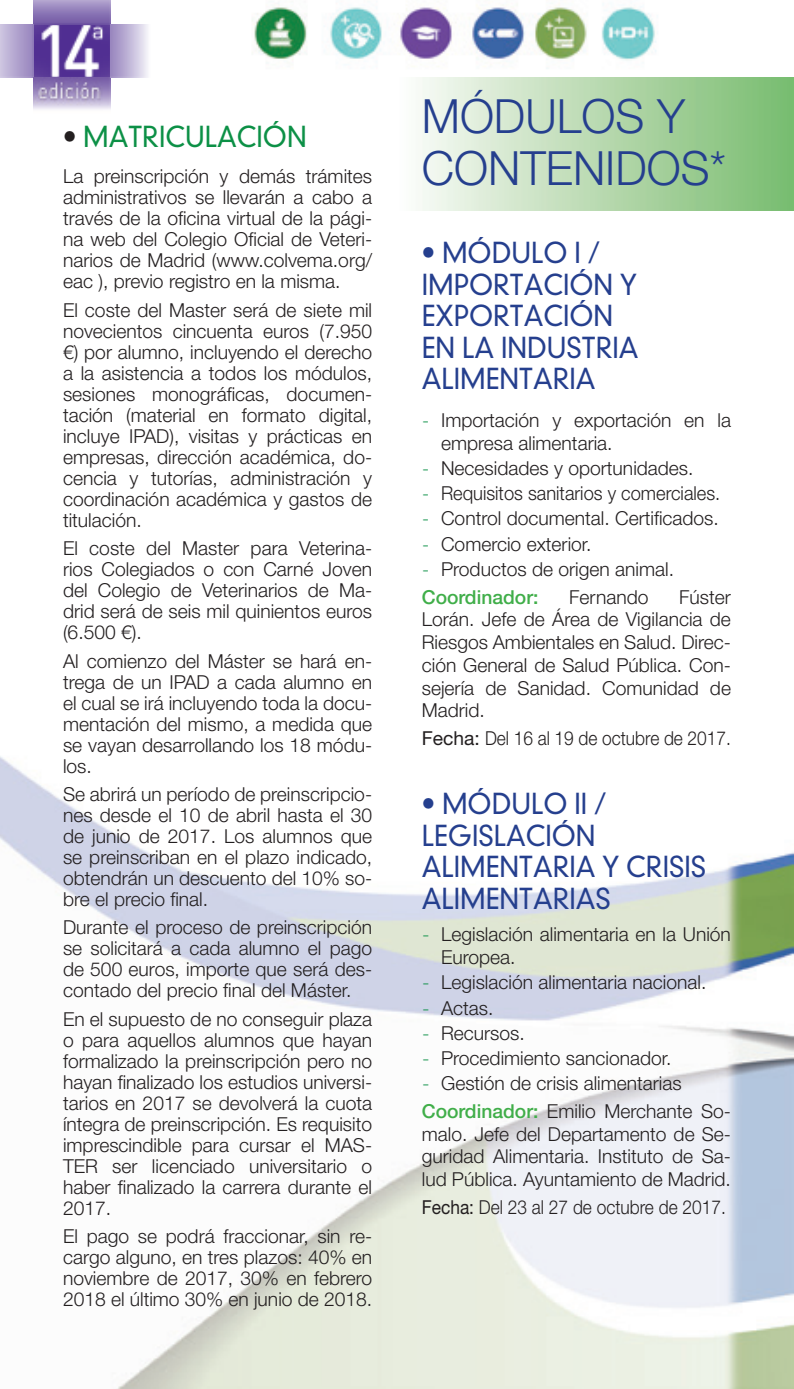
<style>
.page{position:relative;width:794px;height:1389px;background:#fff}
.page>*{position:absolute;margin:0;border:0;box-sizing:border-box;transform-origin:0 0}
.t1{font:300 47.25px/52.5px "Helvetica Neue LT Std";color:#253f8e}
.t2{font:300 28px/31.5px "DIN Neuzeit Grotesk";color:#253f8e;scale:.95 1}
.t3{font:300 28px "DIN Neuzeit Grotesk";color:#0c9046;scale:.95 1}
.t4{font:300 19.25px/21px "Helvetica Neue LT Std";color:#231f20;text-align:justify}
.t5{font:300 19.25px "Helvetica Neue LT Std";color:#231f20;scale:.9 1}
.t6{font:300 19.25px "Helvetica Neue LT Std";color:#231f20;scale:.95 1}
.s1{color:#231f20}
.s2{font-family:"DIN";color:#0c9046}
.s3{font-weight:500;color:#40ae49}
.s4{font-weight:400}
</style>
<div class="page">
<img style="left:0;top:0;width:794px;height:1389px">
<img style="left:33px;top:24px;width:77px;height:54px">
<div style="left:33px;top:0;width:77px;height:24px;background:linear-gradient(to bottom,#afa0cd,#735aa6)"></div>
<img style="left:0;top:24px;width:33px;height:54px">
<svg style="left:33px;top:78px;width:77px;height:40px"></svg>
<img style="left:110px;top:24px;width:70px;height:54px">
<img style="left:399px;top:78px;width:395px;height:132px">
<h2 class="t3" style="left:63px;top:120px;width:258px"><span class="s1">•</span> MATRICULACIÓN</h2>
<p class="t4" style="left:63px;top:166px;width:311px">La preinscripción y demás trámites administrativos se llevarán a cabo a través de la oficina virtual de la pági&shy;na web del Colegio Oficial de Veteri&shy;narios de Madrid (www.colvema.org/ eac ), previo registro en la misma.</p>
<p class="t4" style="left:63px;top:299px;width:311px">El coste del Master será de siete mil novecientos cincuenta euros (7.950 €) por alumno, incluyendo el derecho a la asistencia a todos los módulos, sesiones monográficas, documen&shy;tación (material en formato digital, incluye IPAD), visitas y prácticas en empresas, dirección académica, do&shy;cencia y tutorías, administración y coordinación académica y gastos de titulación.</p>
<p class="t4" style="left:63px;top:537px;width:311px">El coste del Master para Veterina&shy;rios Colegiados o con Carné Joven del Colegio de Veterinarios de Ma&shy;drid será de seis mil quinientos euros (6.500 €).</p>
<p class="t4" style="left:63px;top:650px;width:311px">Al comienzo del Máster se hará en&shy;trega de un IPAD a cada alumno en el cual se irá incluyendo toda la docu&shy;mentación del mismo, a medida que se vayan desarrollando los 18 módu&shy;los.</p>
<p class="t4" style="left:63px;top:783px;width:311px">Se abrirá un período de preinscripcio&shy;nes desde el 10 de abril hasta el 30 de junio de 2017. Los alumnos que se preinscriban en el plazo indicado, obtendrán un descuento del 10% so&shy;bre el precio final.</p>
<p class="t4" style="left:63px;top:917px;width:311px">Durante el proceso de preinscripción se solicitará a cada alumno el pago de 500 euros, importe que será des&shy;contado del precio final del Máster.</p>
<p class="t4" style="left:63px;top:1008px;width:311px">En el supuesto de no conseguir plaza o para aquellos alumnos que hayan formalizado la preinscripción pero no hayan finalizado los estudios universi&shy;tarios en 2017 se devolverá la cuota íntegra de preinscripción. Es requisito imprescindible para cursar el MAS-TER ser licenciado universitario o haber finalizado la carrera durante el 2017.</p>
<p class="t4" style="left:63px;top:1226px;width:311px">El pago se podrá fraccionar, sin re&shy;cargo alguno, en tres plazos: 40% en noviembre de 2017, 30% en febrero 2018 el último 30% en junio de 2018.</p>
<h1 class="t1" style="left:422px;top:89px;width:305px">MÓDULOS Y<br>CONTENIDOS*</h1>
<h2 class="t2" style="left:422px;top:238px;width:230px">• MÓDULO I /<br>IMPORTACIÓN Y<br>EXPORTACIÓN<br>EN LA INDUSTRIA<br>ALIMENTARIA</h2>
<p class="t4" style="left:441px;top:408px;width:291px;line-height:22.8px;text-indent:-19px"><span class="s2">-</span> Importación y exportación en la empresa alimentaria.</p>
<p class="t4" style="left:422px;top:457px;width:273px"><span class="s2">-</span> Necesidades y oportunidades.</p>
<p class="t6" style="left:422px;top:481px;width:316px"><span class="s2">-</span> Requisitos sanitarios y comerciales.</p>
<p class="t4" style="left:422px;top:508px;width:299px"><span class="s2">-</span> Control documental. Certificados.</p>
<p class="t4" style="left:422px;top:533px;width:171px"><span class="s2">-</span> Comercio exterior.</p>
<p class="t4" style="left:422px;top:555px;width:254px;line-height:27.7px"><span class="s2">-</span> Productos de origen animal.<br><span class="s3">Coordinador:</span></p>
<p class="t4" style="left:422px;top:585px;width:311px;line-height:22.8px;text-indent:257px">Fúster Lorán. Jefe de Área de Vigilancia de Riesgos Ambientales en Salud. Direc&shy;ción General de Salud Pública. Con&shy;sejería de Sanidad. Comunidad de Madrid.</p>
<p class="t5" style="left:422px;top:726px;width:345px"><span class="s4">Fecha:</span> Del 16 al 19 de octubre de 2017.</p>
<p class="t4" style="left:569px;top:586px;width:81px">Fernando</p>
<h2 class="t2" style="left:422px;top:788px;width:301px">• MÓDULO II /<br>LEGISLACIÓN<br>ALIMENTARIA Y CRISIS<br>ALIMENTARIAS</h2>
<p class="t4" style="left:441px;top:923px;width:291px;line-height:22.8px;text-indent:-19px"><span class="s2">-</span> Legislación alimentaria en la Unión<br>Europea.</p>
<p class="t4" style="left:422px;top:972px;width:286px"><span class="s2">-</span> Legislación alimentaria nacional.</p>
<p class="t4" style="left:422px;top:997px;width:73px"><span class="s2">-</span> Actas.</p>
<p class="t4" style="left:422px;top:1022px;width:105px"><span class="s2">-</span> Recursos.</p>
<p class="t4" style="left:422px;top:1047px;width:251px"><span class="s2">-</span> Procedimiento sancionador.</p>
<p class="t4" style="left:422px;top:1069px;width:311px;line-height:27.7px"><span class="s2">-</span> Gestión de crisis alimentarias<br><span class="s3">Coordinador:</span> Emilio Merchante So-</p>
<p class="t4" style="left:422px;top:1122px;width:311px;line-height:22.8px">malo. Jefe del Departamento de Se&shy;guridad Alimentaria. Instituto de Sa&shy;lud Pública. Ayuntamiento de Madrid.</p>
<p class="t5" style="left:422px;top:1195px;width:339px"><span class="s4">Fecha:</span> Del 23 al 27 de octubre de 2017.</p>
</div>
